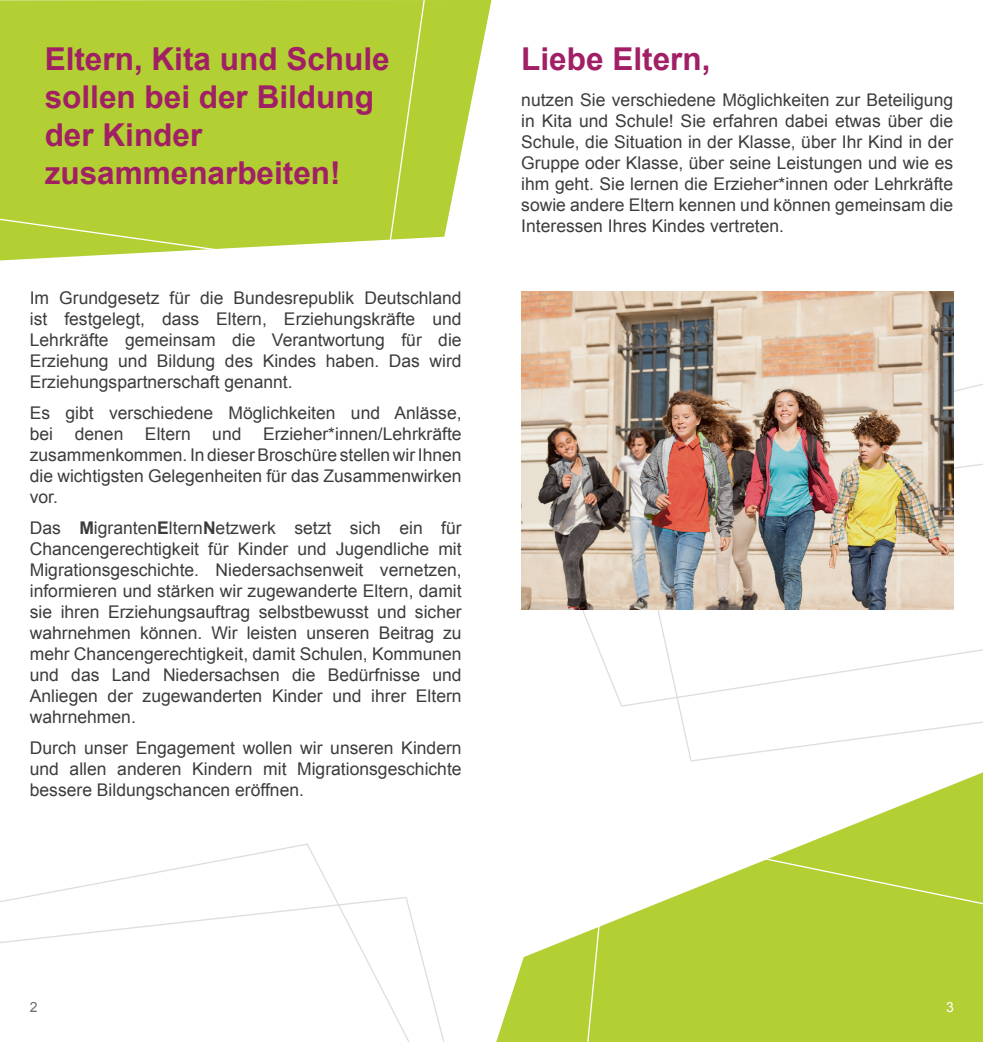
<style>
.page{position:relative;width:983px;height:1042px;background:#fff}
.page>*{position:absolute;margin:0;border:0;box-sizing:border-box;transform-origin:0 0}
.t1{font:700 31.5px/37.8px "Arial";color:#a11f64}
.t2{font:17.5px/21px "Arial";color:#3c3c3d;text-align:justify}
.t3{font:14px "Arial";color:#6c6d70}
.t4{font:14px "Arial";color:#fff}
.s1{font-weight:700}
</style>
<div class="page">
<svg style="left:429px;top:0;width:62px;height:238px;fill:#b2cf33"></svg>
<div style="left:0;top:0;width:429px;height:261px;background:#b2cf33"></div>
<svg style="left:0;top:843px;width:432px;height:199px"></svg>
<svg style="left:496px;top:773px;width:486px;height:269px"></svg>
<svg style="left:579px;top:825px;width:403px;height:217px"></svg>
<svg style="left:678px;top:707px;width:304px;height:55px"></svg>
<svg style="left:533px;top:370px;width:449px;height:337px"></svg>
<img style="left:521px;top:292px;width:431px;height:317px">
<h1 class="t1" style="left:45px;top:41px;width:346px">Eltern, Kita und Schule sollen bei der Bildung der Kinder zusammenarbeiten!</h1>
<p class="t2" style="left:30px;top:288px;width:433px">Im Grundgesetz für die Bundesrepublik Deutschland ist festgelegt, dass Eltern, Erziehungskräfte und Lehrkräfte gemeinsam die Verantwortung für die Erziehung und Bildung des Kindes haben. Das wird Erziehungspartnerschaft genannt.</p>
<p class="t2" style="left:30px;top:403px;width:433px">Es gibt verschiedene Möglichkeiten und Anlässe, bei denen Eltern und Erzieher*innen/Lehrkräfte zusammenkommen. In dieser Broschüre stellen wir Ihnen die wichtigsten Gelegenheiten für das Zusammenwirken vor.</p>
<p class="t2" style="left:30px;top:518px;width:433px">Das <span class="s1">M</span>igranten<span class="s1">E</span>ltern<span class="s1">N</span>etzwerk setzt sich ein für Chancengerechtigkeit für Kinder und Jugendliche mit Migrationsgeschichte. Niedersachsenweit vernetzen, informieren und stärken wir zugewanderte Eltern, damit sie ihren Erziehungsauftrag selbstbewusst und sicher wahrnehmen können. Wir leisten unseren Beitrag zu mehr Chancengerechtigkeit, damit Schulen, Kommunen und das Land Niedersachsen die Bedürfnisse und Anliegen der zugewanderten Kinder und ihrer Eltern wahrnehmen.</p>
<p class="t2" style="left:30px;top:737px;width:433px">Durch unser Engagement wollen wir unseren Kindern und allen anderen Kindern mit Migrationsgeschichte bessere Bildungschancen eröffnen.</p>
<h1 class="t1" style="left:521px;top:41px;width:191px">Liebe Eltern,</h1>
<p class="t2" style="left:521px;top:89px;width:433px">nutzen Sie verschiedene Möglichkeiten zur Beteiligung in Kita und Schule! Sie erfahren dabei etwas über die Schule, die Situation in der Klasse, über Ihr Kind in der Gruppe oder Klasse, über seine Leistungen und wie es ihm geht. Sie lernen die Erzieher*innen oder Lehrkräfte sowie andere Eltern kennen und können gemeinsam die Interessen Ihres Kindes vertreten.</p>
<p class="t3" style="left:30px;top:998px;width:9px">2</p>
<p class="t4" style="left:945px;top:998px;width:9px">3</p>
</div>
